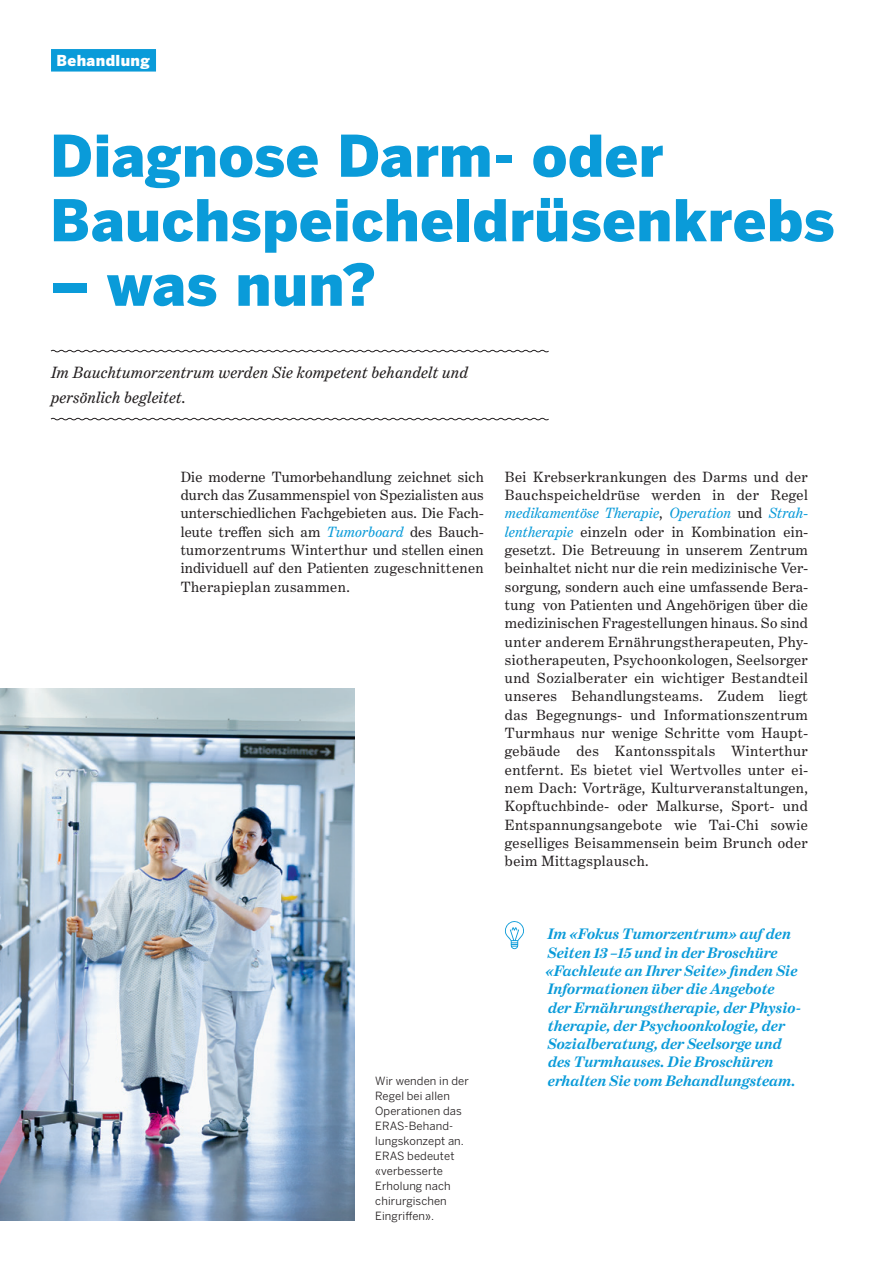
<style>
.page{position:relative;width:893px;height:1263px;background:#fff}
.page>*{position:absolute;margin:0;border:0;box-sizing:border-box;transform-origin:0 0}
.Haedline__38_Pt{font:900 57px/64.5px "Benton Sans";letter-spacing:.005em;color:#0a9bd9}
.Lead__11_Pt{font:italic 16.5px/25.5px "Benton Modern";letter-spacing:.02em;color:#231f20}
.Verweis_TZ__Blau_fet{font:italic 700 15.3px/18.3px "Benton Modern";letter-spacing:.01em;color:#0a9bd9}
._15_Fliesstext_Block{font:15px/18.3px "Benton Modern";letter-spacing:.03em;color:#231f20;text-align:justify}
.Spitzmarke__10_Pt{font:900 15px "Benton Sans";letter-spacing:.025em;color:#fff}
.Bildlegende__7_5_Pt{font:11.25px/15px "Benton Sans";letter-spacing:.01em;color:#231f20}
.s1{font-style:italic;color:#0a9bd9}
</style>
<div class="page">
<svg style="left:50px;top:349px;width:499px;height:4px"></svg>
<svg style="left:50px;top:417px;width:499px;height:4px"></svg>
<div style="left:51px;top:49px;width:105px;height:23px;background:#0a9bd9"></div>
<img style="left:0;top:689px;width:354px;height:531px">
<svg style="left:505px;top:921px;width:19px;height:28px"></svg>
<p class="Spitzmarke__10_Pt" style="left:57px;top:51px;width:95px">Behandlung</p>
<p class="Haedline__38_Pt" style="left:50px;top:125px;width:786px">Diagnose Darm- oder<br>Bauchspeicheldrüsenkrebs</p>
<p class="Haedline__38_Pt" style="left:50px;top:254px;width:328px">– was nun?</p>
<p class="Lead__11_Pt" style="left:51px;top:359px;width:418px">Im Bauchtumorzentrum werden Sie kompetent behandelt und persönlich begleitet.</p>
<p class="_15_Fliesstext_Block" style="left:181px;top:467px;width:304px">Die moderne Tumorbehandlung zeichnet sich durch das Zusammenspiel von Spezialisten aus unterschiedlichen Fachgebieten aus. Die Fach&shy;leute treffen sich am <span class="s1">Tumorboard</span> des Bauch&shy;tumorzentrums Winterthur und stellen einen individuell auf den Patienten zugeschnittenen Therapieplan zusammen.</p>
<p class="_15_Fliesstext_Block" style="left:505px;top:467px;width:304px">Bei Krebserkrankungen des Darms und der Bauchspeicheldrüse werden in der Regel <span class="s1">medikamentöse Therapie</span>, <span class="s1">Operation</span> und <span class="s1">Strah&shy;lentherapie</span> einzeln oder in Kombination ein&shy;gesetzt. Die Betreuung in unserem Zentrum beinhaltet nicht nur die rein medizinische Ver&shy;sorgung, sondern auch eine umfassende Bera&shy;tung von Patienten und Angehörigen über die medizinischen Fragestellungen hinaus. So sind unter anderem Ernährungstherapeuten, Phy&shy;siotherapeuten, Psychoonkologen, Seelsorger und Sozialberater ein wichtiger Bestandteil unseres Behandlungsteams. Zudem liegt das Begegnungs- und Informationszentrum Turmhaus nur wenige Schritte vom Haupt&shy;gebäude des Kantonsspitals Winterthur entfernt. Es bietet viel Wertvolles unter ei&shy;nem Dach: Vorträge, Kulturveranstaltungen, Kopftuchbinde- oder Malkurse, Sport- und Entspannungsangebote wie Tai-Chi sowie geselliges Beisammensein beim Brunch oder beim Mittagsplausch.</p>
<p class="Bildlegende__7_5_Pt" style="left:375px;top:1074px;width:95px">Wir wenden in der<br>Regel bei allen<br>Operationen das<br>ERAS-Behand&shy;lungskonzept an.<br>ERAS bedeutet «verbesserte<br>Erholung nach chirurgischen<br>Eingriffen».</p>
<p class="Verweis_TZ__Blau_fet" style="left:546px;top:925px;width:257px">Im «Fokus Tumorzentrum» auf den Seiten 13 –15 und in der Broschüre «Fachleute an Ihrer Seite» finden Sie Informationen über die Angebote<br>der Ernährungstherapie, der Physio&shy;therapie, der Psychoonkologie, der Sozialberatung, der Seelsorge und des Turmhauses. Die Broschüren erhalten Sie vom Behandlungsteam.</p>
</div>
